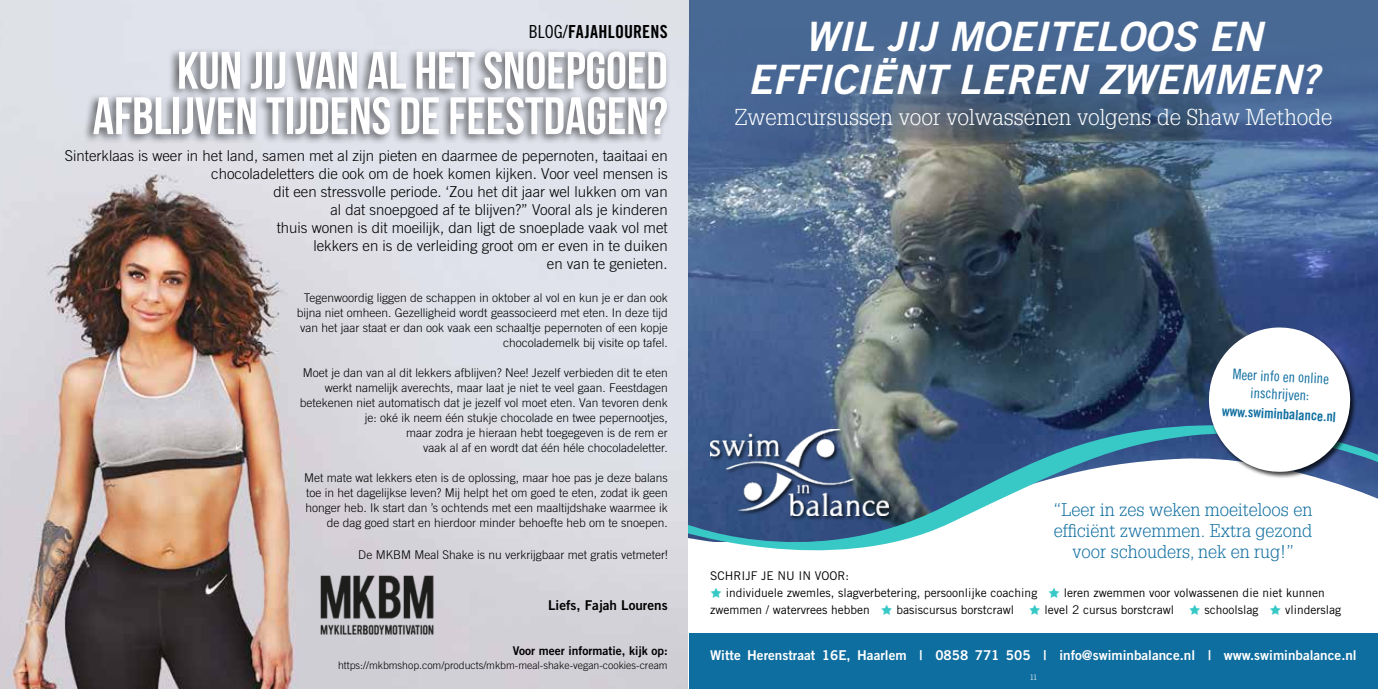
<style>
.page{position:relative;width:1378px;height:689px;background:#fff}
.page>*{position:absolute;margin:0;border:0;box-sizing:border-box;transform-origin:0 0}
.t1{font:52.65px/45.5px "Bebas Neue";color:#fff;text-align:right}
.t2{font:40.5px/43.5px "Trade Gothic LT Std Bd 2 Obl";color:#fff;text-align:center}
.t3{font:300 22.5px "Glypha LT Std";color:#fff}
.t4{font:300 18px/21px "Glypha LT Std";color:#0f6ea0;text-align:center}
.t5{font:18px "Trade Gothic LT Std Bd Cn 20";letter-spacing:.01em;color:#000}
.t6{font:300 15px/18px "Trade Gothic LT Std";color:#000;text-align:right}
.t7{font:14.55px/17.5px "Trade Gothic LT Std Cn 18";color:#0f6ea0;text-align:center}
.t8{font:14.1px "Trade Gothic LT Std Bd Cn 20";color:#0f6ea0}
.t9{font:13.5px "Trade Gothic LT Std Bd 2";color:#fff}
.t10{font:13.5px "Trade Gothic LT Std Bd 2";color:#000}
.t11{font:300 12px/15px "Trade Gothic LT Std";color:#000;text-align:right}
.t12{font:12px/17px "Trade Gothic LT Std";color:#000}
.t13{font:12px "Trade Gothic LT Std Bd 2";color:#000}
.t14{font:300 10.5px "Trade Gothic LT Std";color:#000}
.t15{font:300 7.5px "Trade Gothic LT Std";color:#fff}
.s1{font-family:"Trade Gothic LT Std Cn 18"}
</style>
<div class="page">
<img style="left:0;top:0;width:689px;height:689px">
<div style="left:83px;top:47px;width:588px;height:98px;background:#000;opacity:.6"></div>
<img style="left:321px;top:576px;width:114px;height:60px">
<img style="left:689px;top:0;width:689px;height:411px">
<svg style="left:689px;top:633px;width:689px;height:1px"></svg>
<svg style="left:689px;top:411px;width:689px;height:140px"></svg>
<div style="left:1207px;top:326px;width:150px;height:152px;background:#000;opacity:.75"></div>
<svg style="left:1207px;top:325px;width:145px;height:149px"></svg>
<div style="left:709px;top:429px;width:185px;height:92px;background:#000;opacity:.75"></div>
<img style="left:710px;top:429px;width:178px;height:86px">
<div style="left:689px;top:634px;width:689px;height:55px;background:#0f6ea0"></div>
<h3 class="t5" style="left:529px;top:21px;width:140px"><span class="s1">BLOG/</span>FAJAHLOURENS</h3>
<h1 class="t1" style="left:93px;top:47px;width:576px">KUN JIJ VAN AL HET SNOEPGOED<br>AFBLIJVEN TIJDENS DE FEESTDAGEN?</h1>
<p class="t6" style="left:65px;top:146px;width:604px">Sinterklaas is weer in het land, samen met al zijn pieten en daarmee de pepernoten, taaitaai en chocoladeletters die ook om de hoek komen kijken. Voor veel mensen is<br>dit een stressvolle periode. ‘Zou het dit jaar wel lukken om van<br>al dat snoepgoed af te blijven?” Vooral als je kinderen<br>thuis wonen is dit moeilijk, dan ligt de snoeplade vaak vol met<br>lekkers en is de verleiding groot om er even in te duiken<br>en van te genieten.</p>
<p class="t11" style="left:297px;top:290px;width:372px">Tegenwoordig liggen de schappen in oktober al vol en kun je er dan ook bijna niet omheen. Gezelligheid wordt geassocieerd met eten. In deze tijd van het jaar staat er dan ook vaak een schaaltje pepernoten of een kopje chocolademelk bij visite op tafel.</p>
<p class="t11" style="left:300px;top:365px;width:369px">Moet je dan van al dit lekkers afblijven? Nee! Jezelf verbieden dit te eten werkt namelijk averechts, maar laat je niet te veel gaan. Feestdagen betekenen niet automatisch dat je jezelf vol moet eten. Van tevoren denk je: oké ik neem één stukje chocolade en twee pepernootjes,<br>maar zodra je hieraan hebt toegegeven is de rem er<br>vaak al af en wordt dat één héle chocoladeletter.</p>
<p class="t11" style="left:304px;top:470px;width:365px">Met mate wat lekkers eten is de oplossing, maar hoe pas je deze balans toe in het dagelijkse leven? Mij helpt het om goed te eten, zodat ik geen honger heb. Ik start dan ’s ochtends met een maaltijdshake waarmee ik de dag goed start en hierdoor minder behoefte heb om te snoepen.</p>
<p class="t11" style="left:358px;top:547px;width:311px">De MKBM Meal Shake is nu verkrijgbaar met gratis vetmeter!</p>
<p class="t10" style="left:548px;top:597px;width:121px">Liefs, Fajah Lourens</p>
<p class="t13" style="left:513px;top:643px;width:156px">Voor meer informatie, kijk op:</p>
<p class="t14" style="left:338px;top:659px;width:331px">https://mkbmshop.com/products/mkbm-meal-shake-vegan-cookies-cream</p>
<h2 class="t2" style="left:748px;top:15px;width:573px">WIL JIJ MOEITELOOS EN<br>EFFICIËNT LEREN ZWEMMEN?</h2>
<h3 class="t3" style="left:735px;top:104px;width:599px">Zwemcursussen voor volwassenen volgens de Shaw Methode</h3>
<p class="t7" style="left:1233px;top:365px;width:98px;rotate:3deg">Meer info en online inschrijven:</p>
<p class="t8" style="left:1222px;top:402px;width:116px;rotate:3deg">www.swiminbalance.nl</p>
<p class="t12" style="left:726px;top:567px;width:313px;text-indent:-16px">SCHRIJF JE NU IN VOOR:<br>individuele zwemles, slagverbetering, persoonlijke coaching</p>
<h3 class="t4" style="left:1053px;top:499px;width:260px">“Leer in zes weken moeiteloos en efficiënt zwemmen. Extra gezond voor schouders, nek en rug!”</h3>
<p class="t12" style="left:1064px;top:584px;width:262px">leren zwemmen voor volwassenen die niet kunnen</p>
<p class="t12" style="left:710px;top:601px;width:161px">zwemmen / watervrees hebben</p>
<p class="t12" style="left:896px;top:601px;width:119px">basiscursus borstcrawl</p>
<p class="t12" style="left:1044px;top:601px;width:131px">level 2 cursus borstcrawl</p>
<p class="t12" style="left:1204px;top:601px;width:55px">schoolslag</p>
<p class="t12" style="left:1285px;top:601px;width:58px">vlinderslag</p>
<p class="t9" style="left:710px;top:647px;width:648px">Witte Herenstraat 16E, Haarlem | 0858 771 505 | info@swiminbalance.nl | www.swiminbalance.nl</p>
<p class="t15" style="left:1029px;top:672px;width:9px">11</p>
</div>
